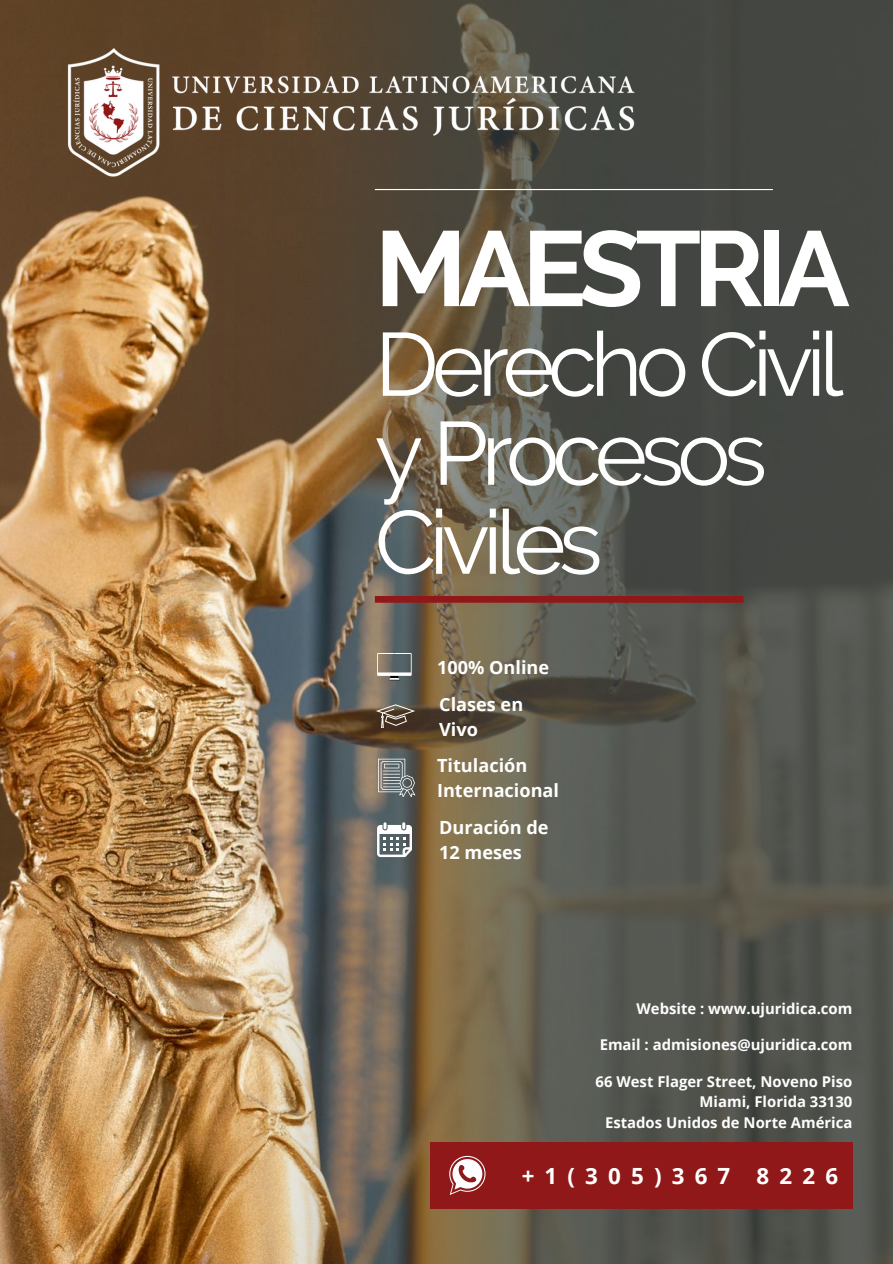
<style>
.page{position:relative;width:893px;height:1264px;background:#fff}
.page>*{position:absolute;margin:0;border:0;box-sizing:border-box;transform-origin:0 0}
.t1{font:700 106.2px "Raleway";letter-spacing:-.075em;color:#fff}
.t2{font:89.25px/88.9px "Raleway";letter-spacing:-.075em;color:#fff}
.t3{font:700 22.35px "Open Sans";letter-spacing:.455em;color:#fff}
.t4{font:700 18.15px/36.9px "Open Sans";color:#fff}
.t5{font:700 14.85px/20.2px "Open Sans";color:#fefefe;text-align:right}
</style>
<div class="page">
<img style="left:0;top:0;width:131px;height:1263px">
<img style="left:131px;top:0;width:761px;height:1263px">
<hr style="left:375px;top:189px;width:397px;height:1px;background:#fff">
<div style="left:375px;top:596px;width:368px;height:6px;background:#911818"></div>
<svg style="left:377px;top:653px;width:34px;height:27px"></svg>
<svg style="left:376px;top:704px;width:39px;height:24px"></svg>
<svg style="left:378px;top:758px;width:37px;height:39px"></svg>
<svg style="left:377px;top:822px;width:35px;height:35px"></svg>
<div style="left:430px;top:1142px;width:422px;height:67px;background:#911818"></div>
<svg style="left:449px;top:1155px;width:36px;height:39px"></svg>
<img style="left:45px;top:41px;width:596px;height:141px">
<h1 class="t1" style="left:375px;top:206px;width:476px">MAESTRIA</h1>
<h2 class="t2" style="left:375px;top:320px;width:470px">Derecho Civil y Procesos<br>Civiles</h2>
<p class="t4" style="left:437px;top:648px;width:114px">100% Online<br>Clases en</p>
<p class="t4" style="left:437px;top:710px;width:92px">Vivo<br>Titulación</p>
<p class="t4" style="left:437px;top:771px;width:124px">Internacional<br>Duración de</p>
<p class="t4" style="left:439px;top:833px;width:84px">12 meses</p>
<p class="t5" style="left:636px;top:997px;width:217px">Website : www.ujuridica.com</p>
<p class="t5" style="left:599px;top:1034px;width:254px">Email : admisiones@ujuridica.com</p>
<p class="t5" style="left:595px;top:1071px;width:258px">66 West Flager Street, Noveno Piso<br>Miami, Florida 33130<br>Estados Unidos de Norte América</p>
<h3 class="t3" style="left:521px;top:1160px;width:318px">+1(305)367 8226</h3>
</div>
